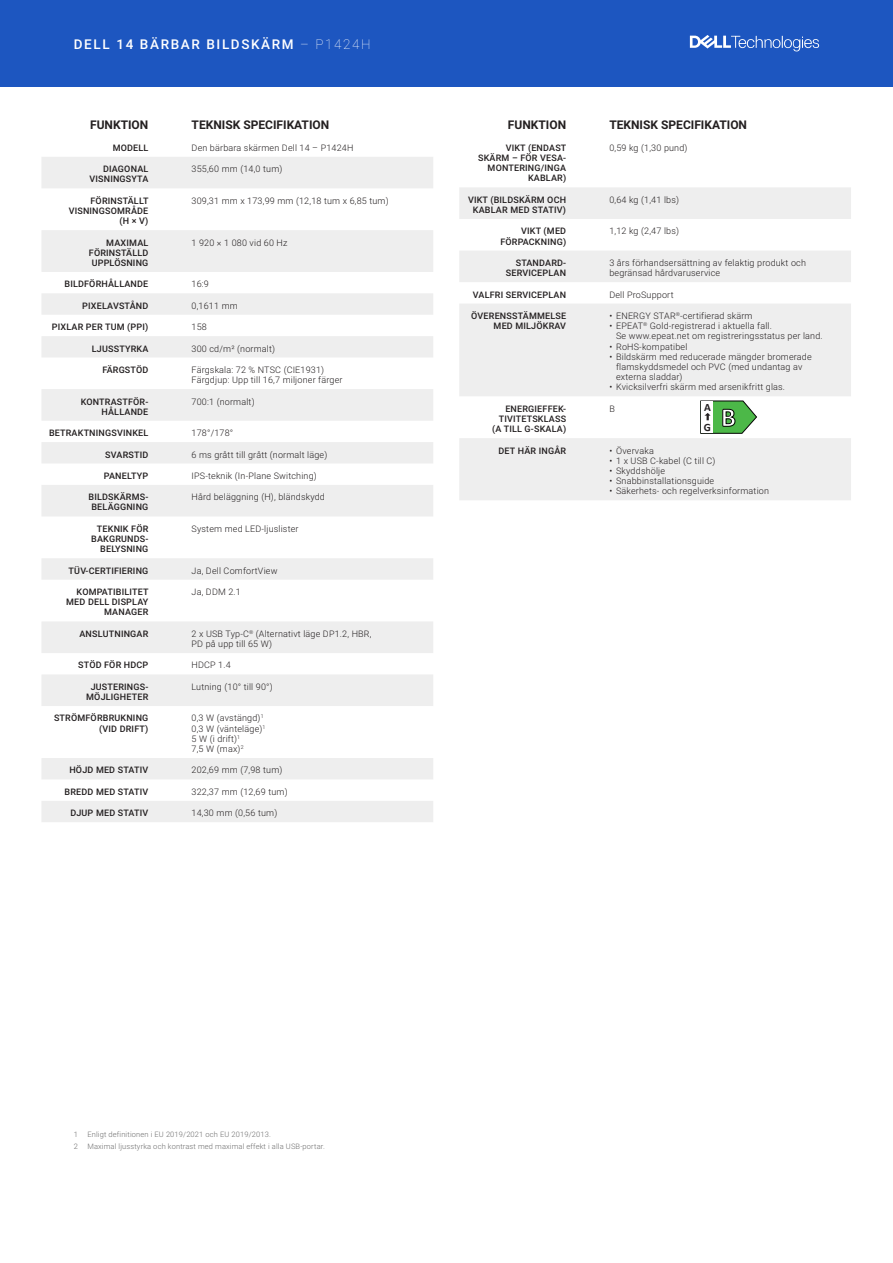
<style>
.page{position:relative;width:893px;height:1263px;background:#fff}
.page>*{position:absolute;margin:0;border:0;box-sizing:border-box;transform-origin:0 0}
.t1{font:700 27px "Calibri";color:#fff}
.t2{font:500 13.5px "Roboto";letter-spacing:.12em;color:#fff}
.t3{font:700 12px "Roboto";color:#231f20}
.t4{font:700 11.25px/19.5px "Calibri";color:#231f20}
.Spec_body_6___7{font:300 9px/10.2px "Roboto";letter-spacing:.02em;color:#231f20}
.Spec_Blue_6___7{font:500 9px/10.2px "Roboto";letter-spacing:.02em;color:#231f20;text-align:right}
.t5{font:300 7.5px "Roboto";letter-spacing:.02em;color:#6e6e6e}
.s1{font-weight:100}
</style>
<div class="page">
<div style="left:0;top:0;width:893px;height:86px;background:#1d56c0"></div>
<svg style="left:690px;top:35px;width:129px;height:16px"></svg>
<svg style="left:42px;top:157px;width:391px;height:665px"></svg>
<svg style="left:459px;top:187px;width:392px;height:313px;fill:#eee"></svg>
<svg style="left:700px;top:400px;width:57px;height:34px"></svg>
<p class="t2" style="left:74px;top:35px;width:298px">DELL 14 BÄRBAR BILDSKÄRM <span class="s1">– P1424H</span></p>
<p class="t3" style="left:90px;top:117px;width:60px">FUNKTION</p>
<p class="t3" style="left:192px;top:117px;width:139px">TEKNISK SPECIFIKATION</p>
<p class="Spec_Blue_6___7" style="left:113px;top:142px;width:37px">MODELL</p>
<p class="Spec_body_6___7" style="left:192px;top:142px;width:163px">Den bärbara skärmen Dell 14 – P1424H</p>
<p class="Spec_Blue_6___7" style="left:89px;top:164px;width:60px">DIAGONAL<br>VISNINGSYTA</p>
<p class="Spec_body_6___7" style="left:192px;top:164px;width:92px">355,60 mm (14,0 tum)</p>
<p class="Spec_Blue_6___7" style="left:69px;top:195px;width:81px">FÖRINSTÄLLT<br>VISNINGSOMRÅDE (H × V)</p>
<p class="Spec_body_6___7" style="left:192px;top:195px;width:199px">309,31 mm x 173,99 mm (12,18 tum x 6,85 tum)</p>
<p class="Spec_Blue_6___7" style="left:89px;top:237px;width:61px">MAXIMAL<br>FÖRINSTÄLLD<br>UPPLÖSNING</p>
<p class="Spec_body_6___7" style="left:192px;top:237px;width:97px">1 920 × 1 080 vid 60 Hz</p>
<p class="Spec_Blue_6___7" style="left:64px;top:279px;width:85px">BILDFÖRHÅLLANDE</p>
<p class="Spec_body_6___7" style="left:192px;top:279px;width:19px">16:9</p>
<p class="Spec_Blue_6___7" style="left:82px;top:300px;width:68px">PIXELAVSTÅND</p>
<p class="Spec_body_6___7" style="left:192px;top:300px;width:48px">0,1611 mm</p>
<p class="Spec_Blue_6___7" style="left:52px;top:321px;width:98px">PIXLAR PER TUM (PPI)</p>
<p class="Spec_body_6___7" style="left:192px;top:321px;width:17px">158</p>
<p class="Spec_Blue_6___7" style="left:92px;top:343px;width:58px">LJUSSTYRKA</p>
<p class="Spec_body_6___7" style="left:192px;top:343px;width:85px">300 cd/m² (normalt)</p>
<p class="Spec_Blue_6___7" style="left:102px;top:364px;width:47px">FÄRGSTÖD</p>
<p class="Spec_body_6___7" style="left:192px;top:364px;width:134px">Färgskala: 72 % NTSC (CIE1931)</p>
<p class="Spec_body_6___7" style="left:192px;top:374px;width:152px">Färgdjup: Upp till 16,7 miljoner färger</p>
<p class="Spec_Blue_6___7" style="left:81px;top:396px;width:69px">KONTRASTFÖR-<br>HÅLLANDE</p>
<p class="Spec_body_6___7" style="left:192px;top:396px;width:65px">700:1 (normalt)</p>
<p class="Spec_Blue_6___7" style="left:49px;top:427px;width:101px">BETRAKTNINGSVINKEL</p>
<p class="Spec_body_6___7" style="left:192px;top:427px;width:43px">178°/178°</p>
<p class="Spec_Blue_6___7" style="left:105px;top:449px;width:45px">SVARSTID</p>
<p class="Spec_body_6___7" style="left:192px;top:449px;width:137px">6 ms grått till grått (normalt läge)</p>
<p class="Spec_Blue_6___7" style="left:104px;top:470px;width:46px">PANELTYP</p>
<p class="Spec_body_6___7" style="left:192px;top:470px;width:127px">IPS-teknik (In-Plane Switching)</p>
<p class="Spec_Blue_6___7" style="left:89px;top:492px;width:61px;text-align:center">BILDSKÄRMS-<br>BELÄGGNING</p>
<p class="Spec_body_6___7" style="left:192px;top:492px;width:135px">Hård beläggning (H), bländskydd</p>
<p class="Spec_Blue_6___7" style="left:91px;top:523px;width:59px">TEKNIK FÖR<br>BAKGRUNDS-<br>BELYSNING</p>
<p class="Spec_body_6___7" style="left:192px;top:523px;width:109px">System med LED-ljuslister</p>
<p class="Spec_Blue_6___7" style="left:69px;top:565px;width:81px">TÜV-CERTIFIERING</p>
<p class="Spec_body_6___7" style="left:192px;top:565px;width:87px">Ja, Dell ComfortView</p>
<p class="Spec_Blue_6___7" style="left:66px;top:586px;width:84px">KOMPATIBILITET<br>MED DELL DISPLAY<br>MANAGER</p>
<p class="Spec_body_6___7" style="left:192px;top:586px;width:51px">Ja, DDM 2.1</p>
<p class="Spec_Blue_6___7" style="left:79px;top:628px;width:70px">ANSLUTNINGAR</p>
<p class="Spec_body_6___7" style="left:192px;top:628px;width:181px">2 x USB Typ-C<sup>®</sup> (Alternativt läge DP1.2, HBR,<br>PD på upp till 65 W)</p>
<p class="Spec_Blue_6___7" style="left:78px;top:660px;width:72px">STÖD FÖR HDCP</p>
<p class="Spec_body_6___7" style="left:192px;top:660px;width:41px">HDCP 1.4</p>
<p class="Spec_Blue_6___7" style="left:86px;top:681px;width:64px;text-align:center">JUSTERINGS-<br>MÖJLIGHETER</p>
<p class="Spec_body_6___7" style="left:192px;top:681px;width:83px">Lutning (10° till 90°)</p>
<p class="Spec_Blue_6___7" style="left:54px;top:713px;width:96px">STRÖMFÖRBRUKNING (VID DRIFT)</p>
<p class="Spec_body_6___7" style="left:192px;top:713px;width:74px">0,3 W (avstängd)<sup>1</sup></p>
<p class="Spec_body_6___7" style="left:192px;top:723px;width:75px">0,3 W (vänteläge)<sup>1</sup></p>
<p class="Spec_body_6___7" style="left:192px;top:733px;width:50px">5 W (i drift)<sup>1</sup></p>
<p class="Spec_body_6___7" style="left:192px;top:743px;width:54px">7,5 W (max)<sup>2</sup></p>
<p class="Spec_Blue_6___7" style="left:69px;top:765px;width:80px">HÖJD MED STATIV</p>
<p class="Spec_body_6___7" style="left:192px;top:765px;width:92px">202,69 mm (7,98 tum)</p>
<p class="Spec_Blue_6___7" style="left:65px;top:786px;width:85px">BREDD MED STATIV</p>
<p class="Spec_body_6___7" style="left:192px;top:786px;width:98px">322,37 mm (12,69 tum)</p>
<p class="Spec_Blue_6___7" style="left:70px;top:807px;width:79px">DJUP MED STATIV</p>
<p class="Spec_body_6___7" style="left:192px;top:807px;width:87px">14,30 mm (0,56 tum)</p>
<p class="t3" style="left:508px;top:117px;width:60px">FUNKTION</p>
<p class="t3" style="left:609px;top:117px;width:139px">TEKNISK SPECIFIKATION</p>
<p class="Spec_Blue_6___7" style="left:478px;top:142px;width:90px">VIKT (ENDAST<br>SKÄRM – FÖR VESA-<br>MONTERING/INGA<br>KABLAR)</p>
<p class="Spec_body_6___7" style="left:609px;top:142px;width:80px">0,59 kg (1,30 pund)</p>
<p class="Spec_Blue_6___7" style="left:468px;top:194px;width:100px;text-align:center">VIKT (BILDSKÄRM OCH<br>KABLAR MED STATIV)</p>
<p class="Spec_body_6___7" style="left:609px;top:194px;width:71px">0,64 kg (1,41 lbs)</p>
<p class="Spec_Blue_6___7" style="left:500px;top:226px;width:67px">VIKT (MED<br>FÖRPACKNING)</p>
<p class="Spec_body_6___7" style="left:609px;top:226px;width:71px">1,12 kg (2,47 lbs)</p>
<p class="Spec_Blue_6___7" style="left:506px;top:257px;width:62px">STANDARD-<br>SERVICEPLAN</p>
<p class="Spec_body_6___7" style="left:609px;top:257px;width:198px">3 års förhandsersättning av felaktig produkt och begränsad hårdvaruservice</p>
<p class="Spec_Blue_6___7" style="left:473px;top:289px;width:95px">VALFRI SERVICEPLAN</p>
<p class="Spec_body_6___7" style="left:609px;top:289px;width:66px">Dell ProSupport</p>
<p class="Spec_Blue_6___7" style="left:471px;top:310px;width:96px">ÖVERENSSTÄMMELSE<br>MED MILJÖKRAV</p>
<p class="Spec_body_6___7" style="left:609px;top:310px;width:145px">• ENERGY STAR<sup>®</sup>-certifierad skärm</p>
<p class="Spec_body_6___7" style="left:616px;top:320px;width:208px;text-indent:-7px">• EPEAT<sup>®</sup> Gold-registrerad i aktuella fall.<br>Se www.epeat.net om registreringsstatus per land.</p>
<p class="Spec_body_6___7" style="left:609px;top:341px;width:80px">• RoHS-kompatibel</p>
<p class="Spec_body_6___7" style="left:616px;top:351px;width:197px;text-indent:-7px">• Bildskärm med reducerade mängder bromerade flamskyddsmedel och PVC (med undantag av externa sladdar)</p>
<p class="Spec_body_6___7" style="left:609px;top:382px;width:177px">• Kvicksilverfri skärm med arsenikfritt glas.</p>
<p class="t4" style="left:704px;top:397px;width:9px">A<br>G</p>
<p class="Spec_Blue_6___7" style="left:492px;top:403px;width:76px">ENERGIEFFEK-<br>TIVITETSKLASS (A TILL G-SKALA)</p>
<p class="Spec_body_6___7" style="left:609px;top:403px;width:7px">B</p>
<p class="Spec_Blue_6___7" style="left:498px;top:445px;width:69px">DET HÄR INGÅR</p>
<p class="Spec_body_6___7" style="left:609px;top:445px;width:46px">• Övervaka</p>
<p class="Spec_body_6___7" style="left:609px;top:455px;width:108px">• 1 x USB C-kabel (C till C)</p>
<p class="Spec_body_6___7" style="left:609px;top:465px;width:57px">• Skyddshölje</p>
<p class="Spec_body_6___7" style="left:609px;top:475px;width:106px">• Snabbinstallationsguide</p>
<p class="Spec_body_6___7" style="left:609px;top:486px;width:161px">• Säkerhets- och regelverksinformation</p>
<p class="t1" style="left:721px;top:398px;width:17px">B</p>
<p class="t5" style="left:74px;top:1129px;width:199px">1 Enligt definitionen i EU 2019/2021 och EU 2019/2013.</p>
<p class="t5" style="left:74px;top:1141px;width:253px">2 Maximal ljusstyrka och kontrast med maximal effekt i alla USB-portar.</p>
</div>
